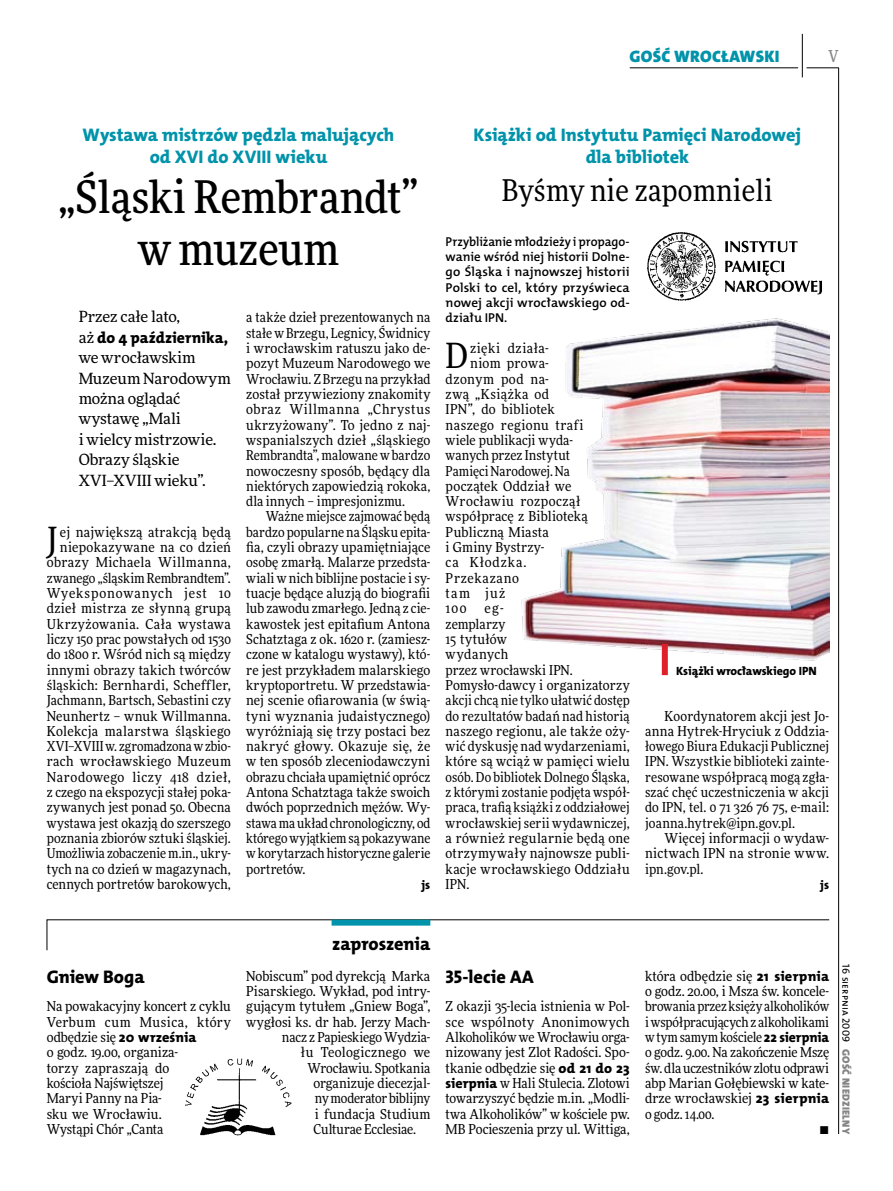
<style>
.page{position:relative;width:893px;height:1191px;background:#fff}
.page>*{position:absolute;margin:0;border:0;box-sizing:border-box;transform-origin:0 0}
.t1{font:500 45px/52.5px "Freeday Narrow";color:#000;text-align:center}
.t2{font:34.8px "Freeday Narrow News";color:#000}
.t3{font:30px "Freeday Narrow News";letter-spacing:.01em;color:#000}
.t4{font:18.3px/21.6px "The Mix HP8 Ex Bld";color:#0093aa;text-align:center}
.t5{font:18.3px "The Mix HP8 Ex Bld";letter-spacing:.01em;color:#000}
.t6{font:16.65px "The Mix HP9 Blk";letter-spacing:.02em;color:#0093aa}
.t7{font:500 16.5px "Freeday Narrow";color:#858486;scale:.9 1}
.t8{font:15.75px "The Mix HP8 Ex Bld";letter-spacing:.005em;color:#000}
.t9{font:15.45px/20.4px "Freeday News";letter-spacing:-.01em;color:#000}
.t10{font:13.65px/15.3px "Freeday Narrow News";letter-spacing:.01em;color:#000;text-align:justify}
.t11{font:13.65px "Freeday Narrow News";letter-spacing:-.01em;color:#000}
.t12{font:13.65px "Freeday Narrow News";letter-spacing:-.015em;color:#000}
.t13{font:13.65px "Freeday Narrow News";letter-spacing:.03em;color:#000}
.t14{font:13.65px "Freeday Narrow News";letter-spacing:.04em;color:#000}
.t15{font:13.65px "Freeday Narrow News";letter-spacing:.035em;color:#000}
.t16{font:13.65px "Freeday Narrow News";letter-spacing:.065em;color:#000}
.t17{font:13.65px "Freeday Narrow News";letter-spacing:.045em;color:#000}
.t18{font:12.9px/15.3px "The Mix HP6 Se Bld";letter-spacing:.01em;color:#000;text-align:justify}
.t19{font:12.3px "The Mix HP8 Ex Bld";color:#000}
.t20{font:12px "The Mix HP8 Ex Bld";letter-spacing:-.005em;color:#000}
.t21{font:10.5px "The Mix HP9 Blk";letter-spacing:.025em;color:#858486}
.t22{font:10.5px "The Mix HP5 Plain";letter-spacing:.01em;color:#000}
.s1{font-family:"Freeday News";font-size:15.45px}
.s2{font-family:"The Mix HP8 Ex Bld";font-size:13.95px}
</style>
<div class="page">
<hr style="left:806px;top:68px;width:33px;height:1px;background:#000">
<hr style="left:630px;top:68px;width:168px;height:1px;background:#000">
<hr style="left:838px;top:68px;width:1px;height:1066px;background:#000">
<hr style="left:802px;top:34px;width:1px;height:43px;background:#000">
<svg style="left:47px;top:919px;width:783px;height:31px"></svg>
<div style="left:332px;top:919px;width:98px;height:6px;background:#0093aa"></div>
<img style="left:185px;top:1058px;width:107px;height:78px">
<img style="left:521px;top:318px;width:308px;height:350px">
<img style="left:647px;top:232px;width:175px;height:69px">
<div style="left:662px;top:644px;width:6px;height:31px;background:#df1f2a"></div>
<p class="t6" style="left:629px;top:46px;width:152px">GOŚĆ WROCŁAWSKI</p>
<p class="t7" style="left:828px;top:46px;width:13px">V</p>
<h3 class="t4" style="left:83px;top:124px;width:313px">Wystawa mistrzów pędzla malujących od XVI do XVIII wieku</h3>
<h1 class="t1" style="left:59px;top:170px;width:361px">„Śląski Rembrandt” w muzeum</h1>
<p class="t9" style="left:79px;top:306px;width:103px">Przez całe lato,</p>
<p class="t8" style="left:79px;top:327px;width:151px"><span class="s1">aż</span> do 4 października,</p>
<p class="t9" style="left:79px;top:347px;width:154px">we wrocławskim<br>Muzeum Narodowym można oglądać wystawę „Mali<br>i wielcy mistrzowie.<br>Obrazy śląskie<br>XVI–XVIII wieku”.</p>
<p class="t10" style="left:47px;top:524px;width:186px;text-align:right">ej największą atrakcją będą niepokazywane na co dzień obrazy Michaela Willmanna, zwanego „śląskim Rembrandtem”.<br>Wyeksponowanych jest 10 dzieł mistrza ze słynną grupą<br>Ukrzyżowania. Cała wystawa liczy 150 prac powstałych od 1530 do 1800 r. Wśród nich są między innymi obrazy takich twórców śląskich: Bernhardi, Scheffler,<br>Jachmann, Bartsch, Sebastini czy<br>Neunhertz – wnuk Willmanna.<br>Kolekcja malarstwa śląskiego<br>XVI–XVIII w. zgromadzona w zbio&shy;rach wrocławskiego Muzeum<br>Narodowego liczy 418 dzieł, z czego na ekspozycji stałej poka&shy;zywanych jest ponad 50. Obecna wystawa jest okazją do szerszego poznania zbiorów sztuki śląskiej.<br>Umożliwia zobaczenie m.in., ukry&shy;tych na co dzień w magazynach, cennych portretów barokowych,</p>
<h2 class="t2" style="left:47px;top:518px;width:13px">J</h2>
<p class="t10" style="left:246px;top:310px;width:186px">a także dzieł prezentowanych na stałe w Brzegu, Legnicy, Świdnicy i wrocławskim ratuszu jako de&shy;pozyt Muzeum Narodowego we Wrocławiu. Z Brzegu na przykład został przywieziony znakomity obraz Willmanna „Chrystus ukrzyżowany”. To jedno z naj&shy;wspanialszych dzieł „śląskiego Rembrandta”, malowane w bardzo nowoczesny sposób, będący dla niektórych zapowiedzią rokoka, dla innych – impresjonizmu.</p>
<p class="t10" style="left:246px;top:509px;width:186px;text-indent:20px">Ważne miejsce zajmować będą bardzo popularne na Śląsku epita&shy;fia, czyli obrazy upamiętniające osobę zmarłą. Malarze przedsta&shy;wiali w nich biblijne postacie i sy&shy;tuacje będące aluzją do biografii lub zawodu zmarłego. Jedną z cie&shy;kawostek jest epitafium Antona Schatztaga z ok. 1620 r. (zamiesz&shy;czone w katalogu wystawy), któ&shy;re jest przykładem malarskiego kryptoportretu. W przedstawia&shy;nej scenie ofiarowania (w świą&shy;tyni wyznania judaistycznego) wyróżniają się trzy postaci bez nakryć głowy. Okazuje się, że w ten sposób zleceniodawczyni obrazu chciała upamiętnić oprócz Antona Schatztaga także swoich dwóch poprzednich mężów. Wy&shy;stawa ma układ chronologiczny, od którego wyjątkiem są pokazywane w korytarzach historyczne galerie portretów.</p>
<p class="t19" style="left:421px;top:877px;width:10px">js</p>
<h3 class="t4" style="left:474px;top:124px;width:329px">Książki od Instytutu Pamięci Narodowej dla bibliotek</h3>
<h3 class="t3" style="left:502px;top:172px;width:272px">Byśmy nie zapomnieli</h3>
<p class="t18" style="left:446px;top:234px;width:186px">Przybliżanie młodzieży i propago&shy;wanie wśród niej historii Dolne&shy;go Śląska i najnowszej historii Polski to cel, który przyświeca nowej akcji wrocławskiego od&shy;działu IPN.</p>
<h2 class="t2" style="left:446px;top:334px;width:24px">D</h2>
<p class="t14" style="left:470px;top:340px;width:80px">zięki działa-</p>
<p class="t10" style="left:470px;top:356px;width:80px">niom prowa-</p>
<p class="t14" style="left:446px;top:370px;width:105px">dzonym pod na-</p>
<p class="t15" style="left:446px;top:386px;width:105px">zwą „Książka od</p>
<p class="t10" style="left:446px;top:401px;width:111px">IPN”, do bibliotek</p>
<p class="t13" style="left:446px;top:416px;width:139px">naszego regionu trafi</p>
<p class="t10" style="left:446px;top:432px;width:129px">wiele publikacji wyda-</p>
<p class="t10" style="left:446px;top:447px;width:126px">wanych przez Instytut</p>
<p class="t10" style="left:446px;top:463px;width:126px">Pamięci Narodowej. Na</p>
<p class="t10" style="left:446px;top:478px;width:127px">początek Oddział we</p>
<p class="t13" style="left:446px;top:493px;width:136px">Wrocławiu rozpoczął</p>
<p class="t10" style="left:446px;top:509px;width:144px">współpracę z Biblioteką</p>
<p class="t10" style="left:446px;top:524px;width:105px">Publiczną Miasta</p>
<p class="t10" style="left:446px;top:539px;width:100px">i Gminy Bystrzy-</p>
<p class="t16" style="left:446px;top:554px;width:82px">ca Kłodzka.</p>
<p class="t17" style="left:446px;top:569px;width:75px">Przekazano</p>
<p class="t10" style="left:446px;top:585px;width:61px">tam już</p>
<p class="t10" style="left:446px;top:600px;width:22px">100</p>
<p class="t10" style="left:446px;top:600px;width:186px;text-align:left;text-indent:39px">eg-<br>zemplarzy<br>15 tytułów<br>wydanych<br>przez wrocławski IPN.<br>Pomysło-dawcy i organizatorzy akcji chcą nie tylko ułatwić dostęp do rezultatów badań nad historią naszego regionu, ale także oży&shy;wić dyskusję nad wydarzeniami, które są wciąż w pamięci wielu osób. Do bibliotek Dolnego Śląska, z którymi zostanie podjęta współ&shy;praca, trafią książki z oddziałowej wrocławskiej serii wydawniczej, a również regularnie będą one otrzymywały najnowsze publi&shy;kacje wrocławskiego Oddziału<br>IPN.</p>
<p class="t20" style="left:676px;top:663px;width:142px">Książki wrocławskiego IPN</p>
<p class="t10" style="left:645px;top:708px;width:186px;text-indent:20px">Koordynatorem akcji jest Jo&shy;anna Hytrek-Hryciuk z Oddzia&shy;łowego Biura Edukacji Publicznej IPN. Wszystkie biblioteki zainte&shy;resowane współpracą mogą zgła&shy;szać chęć uczestniczenia w akcji do IPN, tel. 0 71 326 76 75, e-mail: joanna.hytrek@ipn.gov.pl.</p>
<p class="t10" style="left:645px;top:830px;width:186px;text-indent:20px">Więcej informacji o wydaw&shy;nictwach IPN na stronie www. ipn.gov.pl.</p>
<p class="t19" style="left:820px;top:877px;width:10px">js</p>
<h3 class="t5" style="left:47px;top:965px;width:99px">Gniew Boga</h3>
<p class="t10" style="left:47px;top:998px;width:186px;text-align:left">Na powakacyjny koncert z cyklu<br>Verbum cum Musica, który odbędzie się <span class="s2">20 września<br></span>o godz. 19.00, organiza-<br>torzy zapraszają do<br>kościoła Najświętszej<br>Maryi Panny na Pia-<br>sku we Wrocławiu.<br>Wystąpi Chór „Canta</p>
<h3 class="t5" style="left:332px;top:932px;width:99px">zaproszenia</h3>
<p class="t10" style="left:246px;top:968px;width:186px">Nobiscum” pod dyrekcją Marka</p>
<p class="t10" style="left:246px;top:983px;width:186px">Pisarskiego. Wykład, pod intry-</p>
<p class="t10" style="left:246px;top:998px;width:186px">gującym tytułem „Gniew Boga”,</p>
<p class="t10" style="left:246px;top:1014px;width:186px">wygłosi ks. dr hab. Jerzy Mach-</p>
<p class="t12" style="left:282px;top:1028px;width:150px">nacz z Papieskiego Wydzia-</p>
<p class="t10" style="left:301px;top:1044px;width:131px">łu Teologicznego we</p>
<p class="t11" style="left:307px;top:1059px;width:124px">Wrocławiu. Spotkania</p>
<p class="t10" style="left:313px;top:1075px;width:118px">organizuje diecezjal-</p>
<p class="t12" style="left:315px;top:1090px;width:117px">ny moderator biblijny</p>
<p class="t10" style="left:315px;top:1106px;width:117px">i fundacja Studium</p>
<p class="t11" style="left:313px;top:1120px;width:104px">Culturae Ecclesiae.</p>
<h3 class="t5" style="left:446px;top:965px;width:90px">35-lecie AA</h3>
<p class="t10" style="left:446px;top:998px;width:186px">Z okazji 35-lecia istnienia w Pol&shy;sce wspólnoty Anonimowych Alkoholików we Wrocławiu orga&shy;nizowany jest Zlot Radości. Spo&shy;tkanie odbędzie się <span class="s2">od 21 do 23 sierpnia</span> w Hali Stulecia. Zlotowi towarzyszyć będzie m.in. „Modli&shy;twa Alkoholików” w kościele pw.<br>MB Pocieszenia przy ul. Wittiga,</p>
<p class="t10" style="left:645px;top:968px;width:186px">która odbędzie się <span class="s2">21 sierpnia</span></p>
<p class="t10" style="left:645px;top:983px;width:186px">o godz. 20.00, i Msza św. koncele-</p>
<p class="t12" style="left:645px;top:998px;width:186px">browania przez księży alkoholików</p>
<p class="t10" style="left:645px;top:1014px;width:186px">iwspółpracujących z alkoholikami</p>
<p class="t11" style="left:645px;top:1028px;width:186px">wtym samym kościele <span class="s2">22 sierpnia</span></p>
<p class="t11" style="left:645px;top:1044px;width:186px">o godz. 9.00. Na zakończenie Mszę</p>
<p class="t11" style="left:645px;top:1059px;width:186px">św. dla uczestników zlotu odprawi</p>
<p class="t10" style="left:645px;top:1075px;width:186px">abp Marian Gołębiewski w kate-</p>
<p class="t10" style="left:645px;top:1090px;width:186px">drze wrocławskiej <span class="s2">23 sierpnia</span></p>
<p class="t10" style="left:645px;top:1106px;width:71px">o godz. 14.00.</p>
<p class="t10" style="left:819px;top:1121px;width:11px">•</p>
<p class="t22" style="left:853px;top:964px;width:79px;rotate:90deg">16 sierpnia 2009</p>
<p class="t21" style="left:853px;top:1049px;width:86px;rotate:90deg">GOŚĆ NIEDZIELNY</p>
</div>
